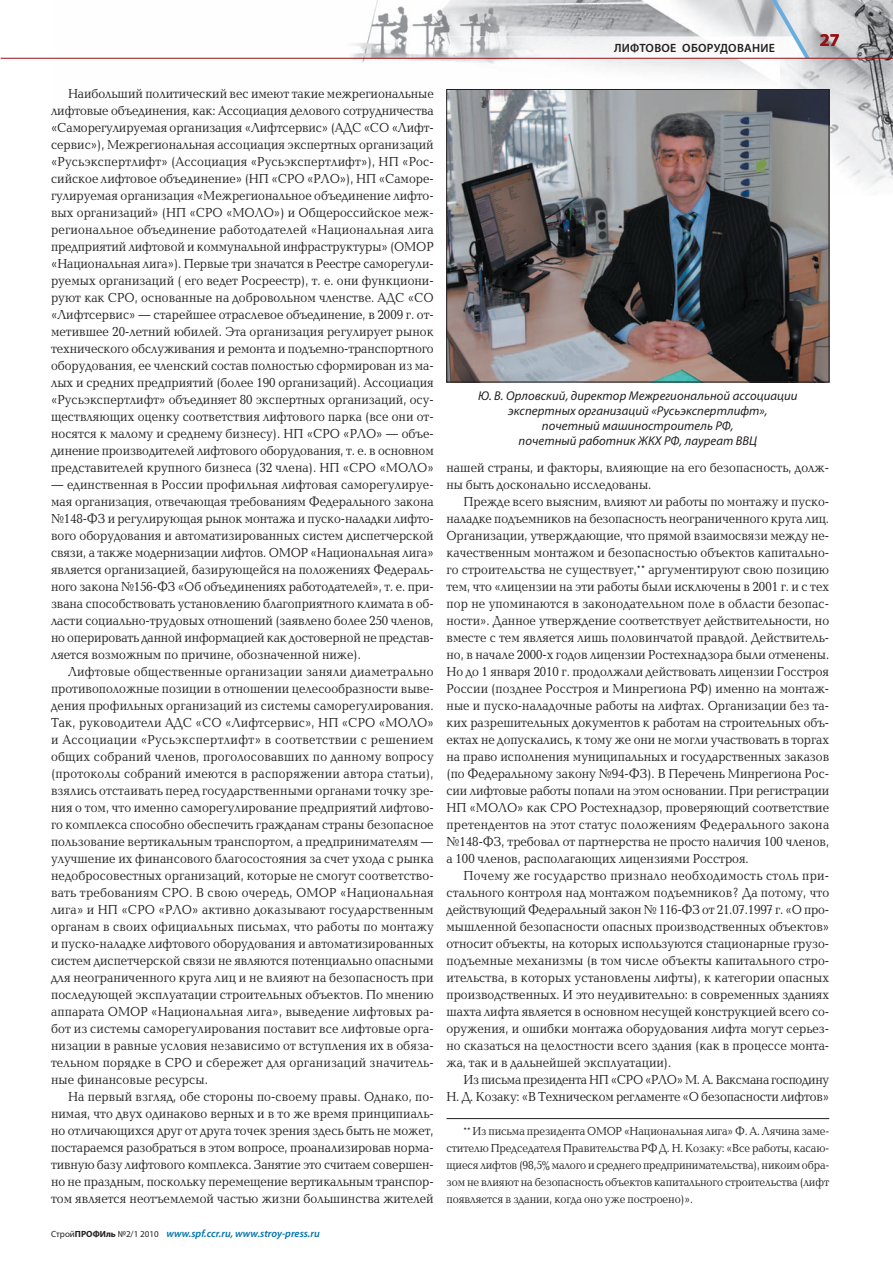
<style>
.page{position:relative;width:893px;height:1263px;background:#fff}
.page>*{position:absolute;margin:0;border:0;box-sizing:border-box;transform-origin:0 0}
.t1{font:700 18px "Myriad Pro";color:#941114}
.t2{font:13.5px/17px "Baltica C";color:#231f20;text-align:justify;scale:.9 1}
.t3{font:italic 12.75px/15px "Myriad Pro";letter-spacing:.005em;color:#231f20;text-align:center}
.t4{font:12px/17px "Baltica C";letter-spacing:-.005em;color:#231f20;text-align:justify;scale:.9 1}
.t5{font:600 12px "Myriad Pro";letter-spacing:.025em;color:#231f20}
.t6{font:italic 600 10.5px "Myriad Pro";color:#0073ae}
.s1{font-weight:400;font-style:normal;font-size:9px;color:#231f20}
.s2{font-weight:700;font-style:normal;font-size:9px;color:#231f20}
</style>
<div class="page">
<img style="left:55px;top:0;width:838px;height:196px">
<img style="left:434px;top:37px;width:328px;height:21px">
<svg style="left:762px;top:0;width:48px;height:58px"></svg>
<hr style="left:1px;top:58px;width:892px;height:1px;background:#941114">
<img style="left:448px;top:91px;width:379px;height:289px">
<div style="left:446px;top:89px;width:383px;height:293px;border:1px solid #231f20"></div>
<hr style="left:446px;top:1118px;width:383px;height:1px;background:#231f20">
<p class="t5" style="left:614px;top:44px;width:163px">ЛИФТОВОЕ ОБОРУДОВАНИЕ</p>
<h1 class="t1" style="left:820px;top:34px;width:21px">27</h1>
<p class="t2" style="left:51px;top:86px;width:427px;text-indent:17px">Наибольший политический вес имеют такие межрегиональные лифтовые объединения, как: Ассоциация делового сотрудничества «Саморегулируемая организация «Лифтсервис» (АДС «СО «Лифт&shy;сервис»), Межрегиональная ассоциация экспертных организаций «Русьэкспертлифт» (Ассоциация «Русьэкспертлифт»), НП «Рос&shy;сийское лифтовое объединение» (НП «СРО «РЛО»), НП «Саморе&shy;гулируемая организация «Межрегиональное объединение лифто&shy;вых организаций» (НП «СРО «МОЛО») и Общероссийское меж&shy;региональное объединение работодателей «Национальная лига предприятий лифтовой и коммунальной инфраструктуры» (ОМОР «Национальная лига»). Первые три значатся в Реестре саморегули&shy;руемых организаций ( его ведет Росреестр), т. е. они функциони&shy;руют как СРО, основанные на добровольном членстве. АДС «СО «Лифтсервис» — старейшее отраслевое объединение, в 2009 г. от&shy;метившее 20-летний юбилей. Эта организация регулирует рынок технического обслуживания и ремонта и подъемно-транспортного оборудования, ее членский состав полностью сформирован из ма&shy;лых и средних предприятий (более 190 организаций). Ассоциация «Русьэкспертлифт» объединяет 80 экспертных организаций, осу&shy;ществляющих оценку соответствия лифтового парка (все они от&shy;носятся к малому и среднему бизнесу). НП «СРО «РЛО» — объе&shy;динение производителей лифтового оборудования, т. е. в основном представителей крупного бизнеса (32 члена). НП «СРО «МОЛО»</p>
<p class="t2" style="left:51px;top:477px;width:427px">— единственная в России профильная лифтовая саморегулируе&shy;мая организация, отвечающая требованиям Федерального закона №148-ФЗ и регулирующая рынок монтажа и пуско-наладки лифто&shy;вого оборудования и автоматизированных систем диспетчерской связи, а также модернизации лифтов. ОМОР «Национальная лига» является организацией, базирующейся на положениях Федераль&shy;ного закона №156-ФЗ «Об объединениях работодателей», т. е. при&shy;звана способствовать установлению благоприятного климата в об&shy;ласти социально-трудовых отношений (заявлено более 250 членов, но оперировать данной информацией как достоверной не представ&shy;ляется возможным по причине, обозначенной ниже).</p>
<p class="t2" style="left:51px;top:665px;width:427px;text-indent:17px">Лифтовые общественные организации заняли диаметрально противоположные позиции в отношении целесообразности выве&shy;дения профильных организаций из системы саморегулирования.<br>Так, руководители АДС «СО «Лифтсервис», НП «СРО «МОЛО» и Ассоциации «Русьэкспертлифт» в соответствии с решением общих собраний членов, проголосовавших по данному вопросу (протоколы собраний имеются в распоряжении автора статьи), взялись отстаивать перед государственными органами точку зре&shy;ния о том, что именно саморегулирование предприятий лифтово&shy;го комплекса способно обеспечить гражданам страны безопасное пользование вертикальным транспортом, а предпринимателям — улучшение их финансового благосостояния за счет ухода с рынка недобросовестных организаций, которые не смогут соответство&shy;вать требованиям СРО. В свою очередь, ОМОР «Национальная лига» и НП «СРО «РЛО» активно доказывают государственным органам в своих официальных письмах, что работы по монтажу и пуско-наладке лифтового оборудования и автоматизированных систем диспетчерской связи не являются потенциально опасными для неограниченного круга лиц и не влияют на безопасность при последующей эксплуатации строительных объектов. По мнению аппарата ОМОР «Национальная лига», выведение лифтовых ра&shy;бот из системы саморегулирования поставит все лифтовые орга&shy;низации в равные условия независимо от вступления их в обяза&shy;тельном порядке в СРО и сбережет для организаций значитель&shy;ные финансовые ресурсы.</p>
<p class="t2" style="left:51px;top:1090px;width:427px;text-indent:17px">На первый взгляд, обе стороны по-своему правы. Однако, по&shy;нимая, что двух одинаково верных и в то же время принципиаль&shy;но отличающихся друг от друга точек зрения здесь быть не может, постараемся разобраться в этом вопросе, проанализировав норма&shy;тивную базу лифтового комплекса. Занятие это считаем совершен&shy;но не праздным, поскольку перемещение вертикальным транспор&shy;том является неотъемлемой частью жизни большинства жителей</p>
<p class="t6" style="left:51px;top:1230px;width:270px"><span class="s1">Cтрой</span><span class="s2">ПРОФИль</span> <span class="s1">№2/1 2010</span> www.spf.ccr.ru, www.stroy-press.ru</p>
<p class="t3" style="left:478px;top:389px;width:321px">Ю. В. Орловский, директор Межрегиональной ассоциации экспертных организаций «Русьэкспертлифт», почетный машиностроитель РФ,<br>почетный работник ЖКХ РФ, лауреат ВВЦ</p>
<p class="t2" style="left:446px;top:460px;width:427px">нашей страны, и факторы, влияющие на его безопасность, долж&shy;ны быть досконально исследованы.</p>
<p class="t2" style="left:446px;top:494px;width:427px;text-indent:17px">Прежде всего выясним, влияют ли работы по монтажу и пуско&shy;наладке подъемников на безопасность неограниченного круга лиц.<br>Организации, утверждающие, что прямой взаимосвязи между не&shy;качественным монтажом и безопасностью объектов капитально&shy;го строительства не существует,** аргументируют свою позицию тем, что «лицензии на эти работы были исключены в 2001 г. и с тех пор не упоминаются в законодательном поле в области безопас&shy;ности». Данное утверждение соответствует действительности, но вместе с тем является лишь половинчатой правдой. Действитель&shy;но, в начале 2000-х годов лицензии Ростехнадзора были отменены.<br>Но до 1 января 2010 г. продолжали действовать лицензии Госстроя России (позднее Росстроя и Минрегиона РФ) именно на монтаж&shy;ные и пуско-наладочные работы на лифтах. Организации без та&shy;ких разрешительных документов к работам на строительных объ&shy;ектах не допускались, к тому же они не могли участвовать в торгах на право исполнения муниципальных и государственных заказов (по Федеральному закону №94-ФЗ). В Перечень Минрегиона Рос&shy;сии лифтовые работы попали на этом основании. При регистрации НП «МОЛО» как СРО Ростехнадзор, проверяющий соответствие претендентов на этот статус положениям Федерального закона №148-ФЗ, требовал от партнерства не просто наличия 100 членов, а 100 членов, располагающих лицензиями Росстроя.</p>
<p class="t2" style="left:446px;top:869px;width:427px;text-indent:17px">Почему же государство признало необходимость столь при&shy;стального контроля над монтажом подъемников? Да потому, что действующий Федеральный закон № 116-ФЗ от 21.07.1997 г. «О про&shy;мышленной безопасности опасных производственных объектов» относит объекты, на которых используются стационарные грузо&shy;подъемные механизмы (в том числе объекты капитального стро&shy;ительства, в которых установлены лифты), к категории опасных производственных. И это неудивительно: в современных зданиях шахта лифта является в основном несущей конструкцией всего со&shy;оружения, и ошибки монтажа оборудования лифта могут серьез&shy;но сказаться на целостности всего здания (как в процессе монта&shy;жа, так и в дальнейшей эксплуатации).</p>
<p class="t2" style="left:446px;top:1073px;width:427px;text-align:right">Из письма президента НП «СРО «РЛО» М. А. Ваксмана господину<br>Н. Д. Козаку: «В Техническом регламенте «О безопасности лифтов»</p>
<p class="t4" style="left:446px;top:1124px;width:427px;text-indent:17px">** Из письма президента ОМОР «Национальная лига» Ф. А. Лячина заме&shy;стителю Председателя Правительства РФ Д. Н. Козаку: «Все работы, касаю&shy;щиеся лифтов (98,5% малого и среднего предпринимательства), никоим обра&shy;зом не влияют на безопасность объектов капитального строительства (лифт появляется в здании, когда оно уже построено)».</p>
</div>
